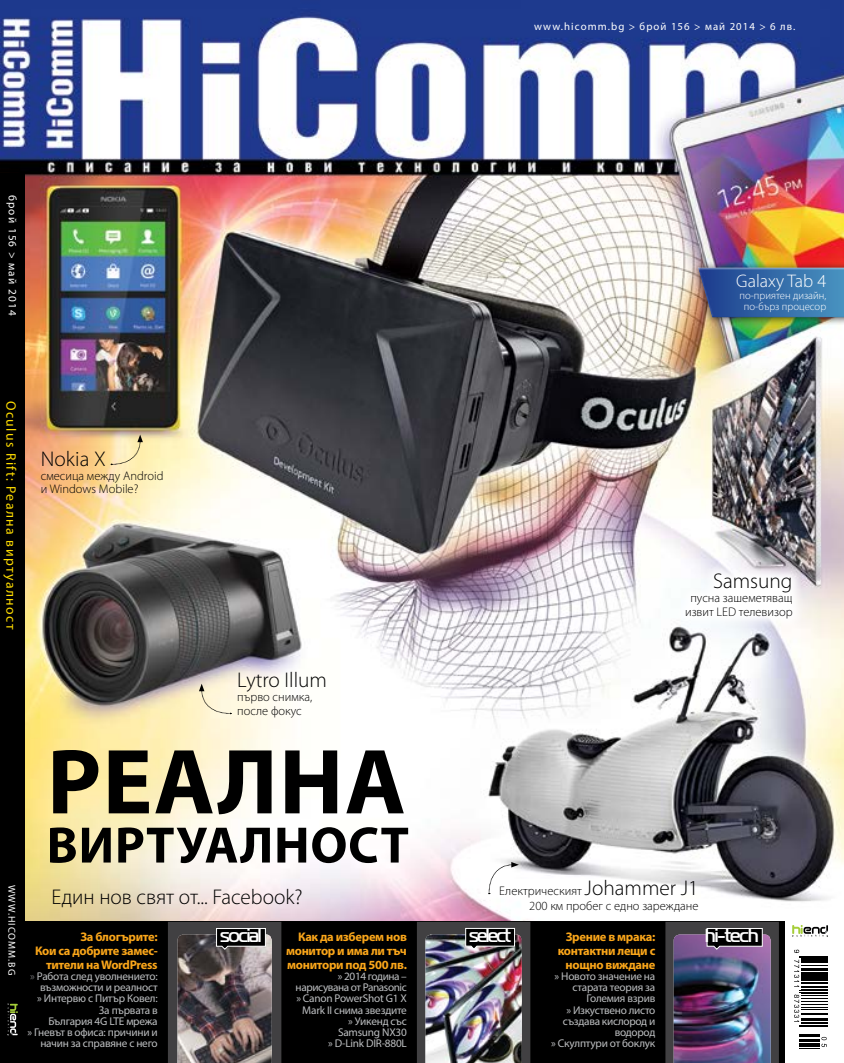
<style>
.page{position:relative;width:844px;height:1063px;background:#fff}
.page>*{position:absolute;margin:0;border:0;box-sizing:border-box;transform-origin:0 0}
.t1{font:700 93.25px "Myriad Pro";letter-spacing:.015em;color:#000}
.t2{font:700 51.62px "Myriad Pro";letter-spacing:.015em;color:#000}
.t3{font:300 21.38px "Myriad Pro";color:#000}
.t4{font:18.62px "NK89";letter-spacing:-.075em;color:#fff}
.t5{font:300 18.25px "Myriad Pro";color:#fff}
.t6{font:13.75px "Myriad Pro";letter-spacing:.1em;color:#fd0}
.t7{font:300 12.5px/13.8px "Myriad Pro";color:#000}
.t8{font:700 12.5px/13.8px "Myriad Pro";letter-spacing:-.025em;color:#faa61a;text-align:right}
.t9{font:11.25px/11.2px "Myriad Pro";letter-spacing:-.02em;color:#bcbec0;text-align:right}
.t10{font:11.25px "Myriad Pro";letter-spacing:.1em;color:#fff}
.t11{font:10.75px "Myriad Pro";letter-spacing:.1em;color:#fff}
.t12{font:300 10.75px/11.8px "Myriad Pro";color:#fff;text-align:center}
.t13{font:10px "Myriad Pro";letter-spacing:.1em;color:#fff}
.s1{font-size:21.38px}
.s2{color:#6d6e71}
</style>
<div class="page">
<img style="left:0;top:0;width:843px;height:922px">
<svg style="left:673px;top:561px;width:131px;height:70px"></svg>
<div style="left:25px;top:922px;width:818px;height:141px;background:#000"></div>
<div style="left:785px;top:922px;width:58px;height:141px;background:#fff"></div>
<svg style="left:799px;top:1034px;width:27px;height:15px"></svg>
<svg style="left:794px;top:950px;width:33px;height:77px"></svg>
<svg style="left:792px;top:925px;width:35px;height:12px"></svg>
<img style="left:665px;top:922px;width:113px;height:141px">
<img style="left:417px;top:922px;width:113px;height:141px">
<img style="left:168px;top:922px;width:113px;height:141px">
<div style="left:692px;top:262px;width:151px;height:64px;background:#000;opacity:.6"></div>
<div style="left:695px;top:265px;width:148px;height:53px;background:#fff;opacity:.75"></div>
<div style="left:710px;top:266px;width:133px;height:53px;background:#000;opacity:.2"></div>
<svg style="left:199px;top:684px;width:32px;height:30px"></svg>
<svg style="left:488px;top:862px;width:30px;height:32px"></svg>
<svg style="left:111px;top:435px;width:32px;height:30px"></svg>
<div style="left:0;top:174px;width:25px;height:889px;background:#000"></div>
<svg style="left:7px;top:1004px;width:11px;height:31px"></svg>
<p class="t11" style="left:534px;top:20px;width:263px">www.hicomm.bg &gt; брой 156 &gt; май 2014 &gt; 6 лв.</p>
<p class="t10" style="left:19px;top:195px;width:122px;rotate:90deg">брой 156 &gt; май 2014</p>
<h3 class="t5" style="left:736px;top:270px;width:91px">Galaxy Tab 4</h3>
<p class="t12" style="left:739px;top:289px;width:88px">по-приятен дизайн, по-бърз процесор</p>
<p class="t6" style="left:19px;top:401px;width:230px;rotate:90deg">Oculus Rift: Реална виртуалност</p>
<h3 class="t3" style="left:41px;top:446px;width:66px">Nokia X</h3>
<p class="t7" style="left:41px;top:469px;width:124px">смесица между Android и Windows Mobile?</p>
<h3 class="t3" style="left:713px;top:568px;width:81px">Samsung</h3>
<p class="t7" style="left:685px;top:591px;width:109px;text-align:center">пусна зашеметяващ извит LED телевизор</p>
<h3 class="t3" style="left:237px;top:667px;width:91px">Lytro Illum</h3>
<p class="t7" style="left:237px;top:690px;width:77px">първо снимка, после фокус</p>
<p class="t13" style="left:18px;top:885px;width:92px;rotate:90deg">WWW.HICOMM.BG</p>
<h1 class="t1" style="left:47px;top:721px;width:360px">РЕАЛНА</h1>
<h2 class="t2" style="left:47px;top:811px;width:364px">ВИРТУАЛНОСТ</h2>
<h3 class="t3" style="left:51px;top:884px;width:252px">Един нов свят от... Facebook?</h3>
<p class="t7" style="left:499px;top:883px;width:201px;line-height:15px;text-align:right">Електрическият <span class="s1">Johammer J1<br></span>200 км пробег с едно зареждане</p>
<p class="t8" style="left:35px;top:930px;width:124px">За блогърите:<br>Кои са добрите замес&shy;тители на WordPress</p>
<p class="t9" style="left:28px;top:970px;width:132px"><span class="s2">»</span> Работа след уволнението: възможности и реалност<br>» Интервю с Питър Ковел:<br>За първата в<br>България 4G LTE мрежа<br>» Гневът в офиса: причини и начин за справяне с него</p>
<h3 class="t4" style="left:220px;top:924px;width:43px">social</h3>
<h3 class="t4" style="left:469px;top:924px;width:43px">select</h3>
<h3 class="t4" style="left:705px;top:925px;width:55px">hi-tech</h3>
<p class="t8" style="left:286px;top:930px;width:122px;text-align:justify;text-indent:12px">Как да изберем нов монитор и има ли тъч монитори под 500 лв.</p>
<p class="t9" style="left:295px;top:970px;width:113px">» 2014 година – нарисувана от Panasonic » Canon PowerShot G1 X<br>Mark II снима звездите » Уикенд със<br>Samsung NX30<br>» D-Link DIR-880L</p>
<p class="t8" style="left:557px;top:930px;width:99px">Зрение в мрака: контактни лещи с нощно виждане</p>
<p class="t9" style="left:551px;top:970px;width:105px">» Новото значение на старата теория за<br>Големия взрив<br>» Изкуствено листо създава кислород и водород<br>» Скулптури от боклук</p>
</div>
